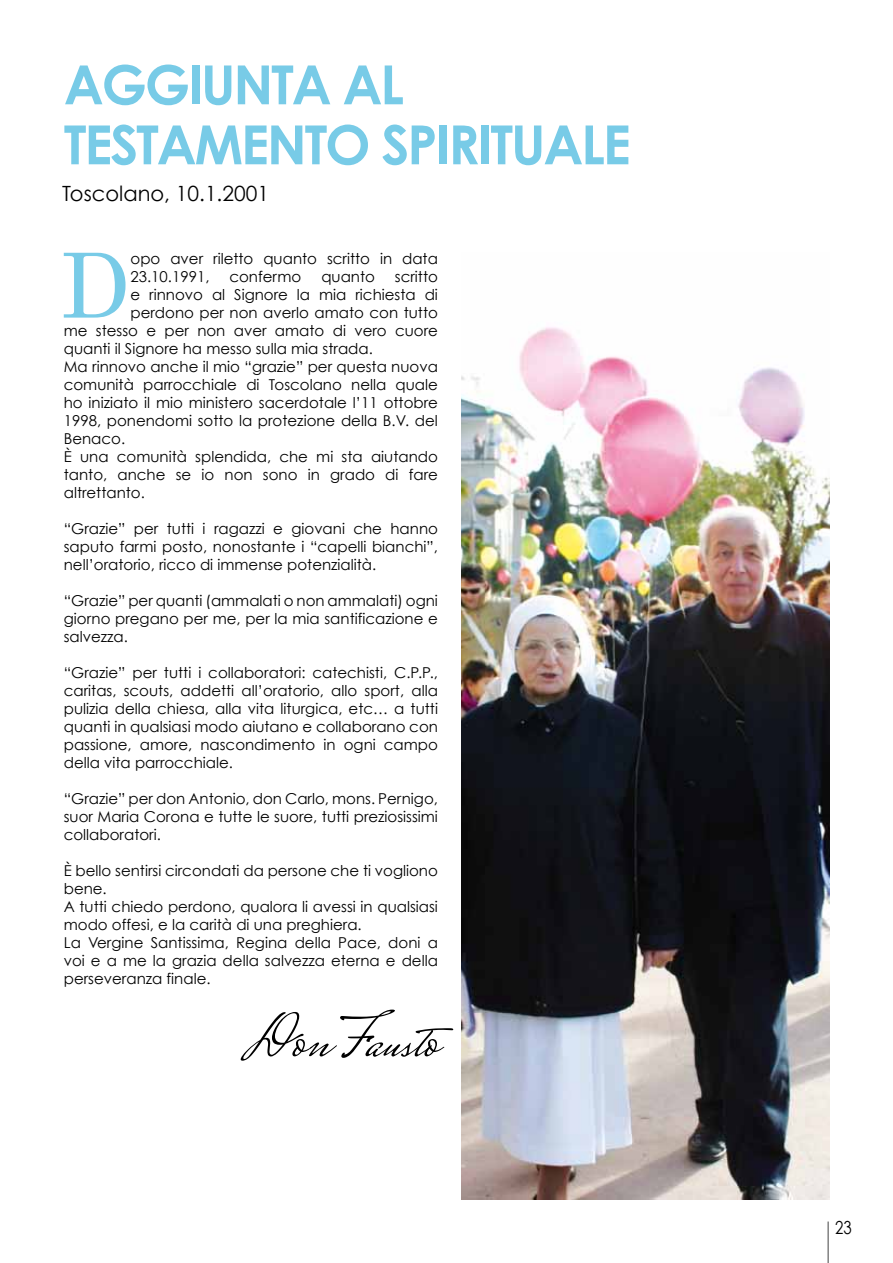
<style>
.page{position:relative;width:893px;height:1263px;background:#fff}
.page>*{position:absolute;margin:0;border:0;box-sizing:border-box;transform-origin:0 0}
.t1{font:89.7px "Century Schoolbook";color:#78cbe7}
.t2{font:60px "Mrs Saint Delafield";color:#000}
.t3{font:700 54px "Century Gothic";color:#78cbe7}
.t4{font:21px "Century Gothic";color:#000}
.t5{font:18px "Century Gothic";color:#000;scale:.83 1}
.t6{font:15px/18px "Century Gothic";color:#000;text-align:justify}
</style>
<div class="page">
<hr style="left:827px;top:1221px;width:2px;height:42px;background:#000">
<img style="left:461px;top:327px;width:368px;height:872px">
<h3 class="t3" style="left:64px;top:51px;width:35px">AGGIUNTA</h3>
<h3 class="t3" style="left:342px;top:51px;width:31px">AL</h3>
<h3 class="t3" style="left:64px;top:111px;width:107px">TESTAMENTO</h3>
<h3 class="t3" style="left:381px;top:111px;width:79px">SPIRITUALE</h3>
<h3 class="t4" style="left:62px;top:181px;width:208px">Toscolano, 10.1.2001</h3>
<h1 class="t1" style="left:61px;top:229px;width:71px">D</h1>
<p class="t6" style="left:131px;top:249px;width:309px">opo aver riletto quanto scritto in data<br>23.10.1991,</p>
<p class="t6" style="left:229px;top:267px;width:73px">confermo</p>
<p class="t6" style="left:321px;top:267px;width:55px">quanto</p>
<p class="t6" style="left:395px;top:267px;width:45px">scritto</p>
<p class="t6" style="left:131px;top:285px;width:309px">e rinnovo al Signore la mia richiesta di</p>
<p class="t6" style="left:131px;top:303px;width:309px">perdono per non averlo amato con tutto</p>
<p class="t6" style="left:64px;top:321px;width:376px">me stesso e per non aver amato di vero cuore</p>
<p class="t6" style="left:64px;top:339px;width:311px">quanti il Signore ha messo sulla mia strada.</p>
<p class="t6" style="left:64px;top:357px;width:376px">Ma rinnovo anche il mio “grazie” per questa nuova</p>
<p class="t6" style="left:64px;top:375px;width:376px">comunità parrocchiale di Toscolano nella quale</p>
<p class="t6" style="left:64px;top:393px;width:376px">ho iniziato il mio ministero sacerdotale l’11 ottobre</p>
<p class="t6" style="left:64px;top:411px;width:376px">1998, ponendomi sotto la protezione della B.V. del</p>
<p class="t6" style="left:64px;top:429px;width:63px">Benaco.</p>
<p class="t6" style="left:64px;top:447px;width:376px">È una comunità splendida, che mi sta aiutando</p>
<p class="t6" style="left:64px;top:465px;width:376px">tanto, anche se io non sono in grado di fare</p>
<p class="t6" style="left:64px;top:483px;width:83px">altrettanto.</p>
<p class="t6" style="left:64px;top:519px;width:376px">“Grazie” per tutti i ragazzi e giovani che hanno saputo farmi posto, nonostante i “capelli bianchi”, nell’oratorio, ricco di immense potenzialità.</p>
<p class="t6" style="left:64px;top:591px;width:376px">“Grazie” per quanti (ammalati o non ammalati) ogni giorno pregano per me, per la mia santificazione e salvezza.</p>
<p class="t6" style="left:64px;top:663px;width:376px">“Grazie” per tutti i collaboratori: catechisti, C.P.P., caritas, scouts, addetti all’oratorio, allo sport, alla pulizia della chiesa, alla vita liturgica, etc… a tutti quanti in qualsiasi modo aiutano e collaborano con passione, amore, nascondimento in ogni campo della vita parrocchiale.</p>
<p class="t6" style="left:64px;top:789px;width:376px">“Grazie” per don Antonio, don Carlo, mons. Pernigo, suor Maria Corona e tutte le suore, tutti preziosissimi collaboratori.</p>
<p class="t6" style="left:64px;top:861px;width:376px;text-align:left">È bello sentirsi circondati da persone che ti vogliono bene.<br>A tutti chiedo perdono, qualora li avessi in qualsiasi modo offesi, e la carità di una preghiera.<br>La Vergine Santissima, Regina della Pace, doni a voi e a me la grazia della salvezza eterna e della perseveranza finale.</p>
<h2 class="t2" style="left:241px;top:1000px;width:199px">Don Fausto</h2>
<p class="t5" style="left:835px;top:1216px;width:22px">23</p>
</div>
